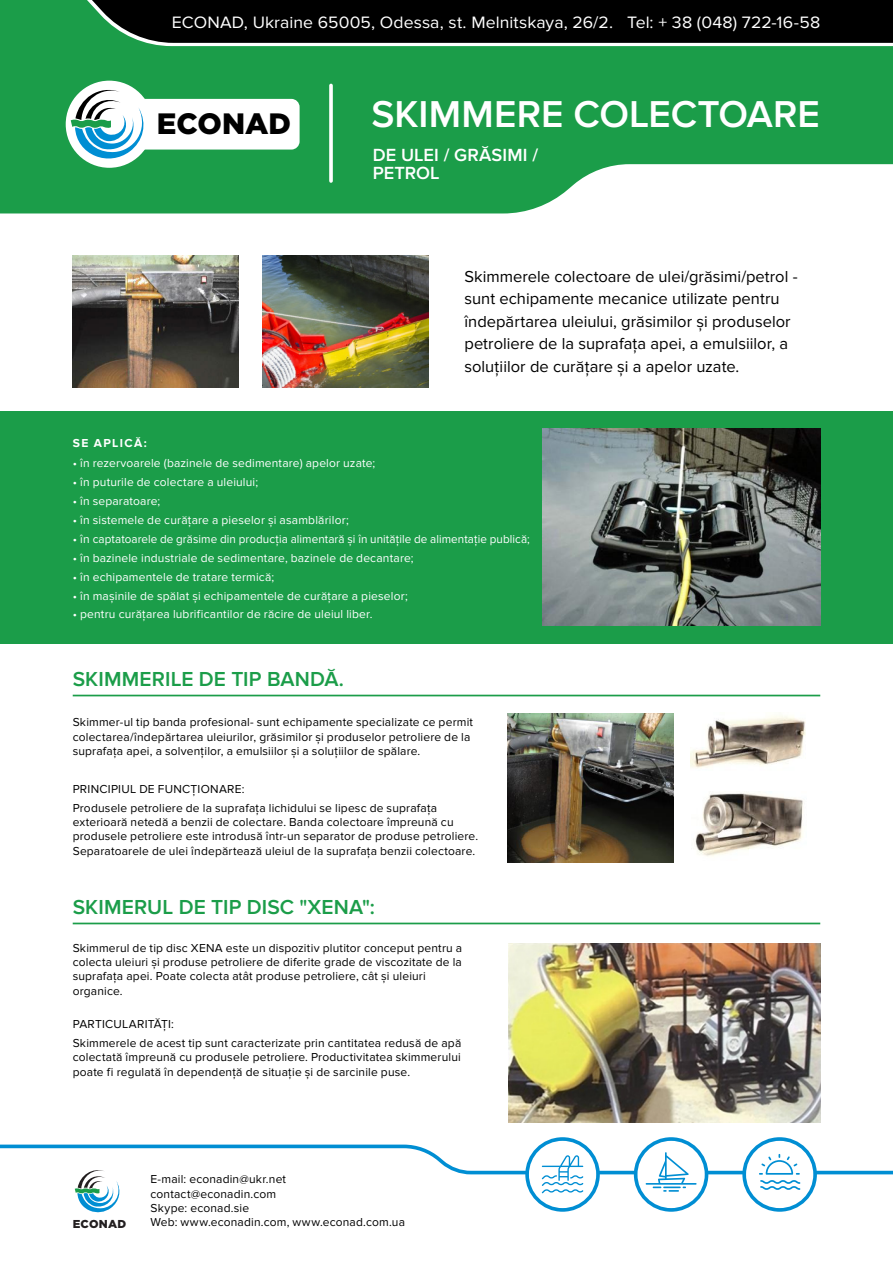
<style>
.page{position:relative;width:893px;height:1263px;background:#fff}
.page>*{position:absolute;margin:0;border:0;box-sizing:border-box;transform-origin:0 0}
.t1{font:600 38.85px "Proxima Nova";color:#fff}
.t2{font:900 29.4px "Gotham Pro";color:#000}
.t3{font:600 21px "Proxima Nova";letter-spacing:.005em;color:#1b9d49}
.t4{font:600 18.3px/18px "Proxima Nova";letter-spacing:.005em;color:#fff}
.t5{font:17.1px "Proxima Nova";letter-spacing:.005em;color:#fff}
.t6{font:16.5px/22.5px "Proxima Nova";color:#000}
.t7{font:12px/14.4px "Proxima Nova";letter-spacing:.015em;color:#000}
.t8{font:12px "Proxima Nova";letter-spacing:.015em;color:#fff}
.t9{font:700 12px "Proxima Nova";letter-spacing:.12em;color:#fff}
.t10{font:900 11.55px "Gotham Pro";letter-spacing:.025em;color:#231f20}
</style>
<div class="page">
<svg style="left:0;top:0;width:893px;height:213px;background:#2e894e"></svg>
<svg style="left:0;top:1144px;width:893px;height:46px"></svg>
<svg style="left:525px;top:1137px;width:75px;height:75px"></svg>
<svg style="left:634px;top:1137px;width:74px;height:75px"></svg>
<svg style="left:742px;top:1137px;width:75px;height:75px"></svg>
<svg style="left:329px;top:85px;width:4px;height:96px"></svg>
<hr style="left:73px;top:923px;width:747px;height:1px;background:#1b9d49">
<img style="left:508px;top:944px;width:312px;height:178px">
<div style="left:0;top:411px;width:893px;height:232px;background:#1b9d49"></div>
<img style="left:73px;top:256px;width:165px;height:131px">
<img style="left:263px;top:256px;width:166px;height:131px">
<hr style="left:73px;top:695px;width:747px;height:1px;background:#1b9d49">
<img style="left:695px;top:793px;width:108px;height:63px">
<img style="left:690px;top:715px;width:115px;height:53px">
<img style="left:508px;top:714px;width:165px;height:148px">
<img style="left:543px;top:428px;width:277px;height:197px">
<svg style="left:75px;top:1167px;width:48px;height:46px"></svg>
<div style="left:66px;top:81px;width:87px;height:87px;background:#fff;border-radius:50%"></div>
<svg style="left:71px;top:85px;width:229px;height:76px"></svg>
<h3 class="t5" style="left:172px;top:12px;width:650px">ECONAD, Ukraine 65005, Odessa, st. Melnitskaya, 26/2. Tel: + 38 (048) 722-16-58</h3>
<h2 class="t2" style="left:157px;top:107px;width:136px">ECONAD</h2>
<h1 class="t1" style="left:371px;top:92px;width:450px">SKIMMERE COLECTOARE</h1>
<h3 class="t4" style="left:373px;top:146px;width:167px">DE ULEI / GRĂSIMI /<br>PETROL</h3>
<h3 class="t6" style="left:464px;top:265px;width:335px">Skimmerele colectoare de ulei/grăsimi/petrol - sunt echipamente mecanice utilizate pentru îndepărtarea uleiului, grăsimilor și produselor petroliere de la suprafața apei, a emulsiilor, a soluțiilor de curățare și a apelor uzate.</h3>
<p class="t9" style="left:73px;top:436px;width:76px">SE APLICĂ:</p>
<p class="t8" style="left:73px;top:456px;width:304px">• în rezervoarele (bazinele de sedimentare) apelor uzate;</p>
<p class="t8" style="left:73px;top:475px;width:187px">• în puturile de colectare a uleiului;</p>
<p class="t8" style="left:73px;top:494px;width:89px">• în separatoare;</p>
<p class="t8" style="left:73px;top:513px;width:278px">• în sistemele de curățare a pieselor și asamblărilor;</p>
<p class="t8" style="left:73px;top:532px;width:459px">• în captatoarele de grăsime din producția alimentară și în unitățile de alimentație publică;</p>
<p class="t8" style="left:73px;top:551px;width:342px">• în bazinele industriale de sedimentare, bazinele de decantare;</p>
<p class="t8" style="left:73px;top:570px;width:203px">• în echipamentele de tratare termică;</p>
<p class="t8" style="left:73px;top:589px;width:337px">• în mașinile de spălat și echipamentele de curățare a pieselor;</p>
<p class="t8" style="left:73px;top:607px;width:301px">• pentru curățarea lubrificantilor de răcire de uleiul liber.</p>
<h3 class="t3" style="left:73px;top:667px;width:273px">SKIMMERILE DE TIP BANDĂ.</h3>
<p class="t7" style="left:73px;top:715px;width:402px">Skimmer-ul tip banda profesional- sunt echipamente specializate ce permit colectarea/îndepărtarea uleiurilor, grăsimilor și produselor petroliere de la suprafața apei, a solvenților, a emulsiilor și a soluțiilor de spălare.</p>
<p class="t7" style="left:73px;top:779px;width:366px;line-height:18.9px">PRINCIPIUL DE FUNCȚIONARE:<br>Produsele petroliere de la suprafața lichidului se lipesc de suprafața</p>
<p class="t7" style="left:73px;top:815px;width:407px">exterioară netedă a benzii de colectare. Banda colectoare împreună cu produsele petroliere este introdusă într-un separator de produse petroliere.<br>Separatoarele de ulei îndepărtează uleiul de la suprafața benzii colectoare.</p>
<h3 class="t3" style="left:73px;top:895px;width:304px">SKIMERUL DE TIP DISC "XENA":</h3>
<p class="t7" style="left:73px;top:941px;width:391px">Skimmerul de tip disc XENA este un dispozitiv plutitor conceput pentru a colecta uleiuri și produse petroliere de diferite grade de viscozitate de la suprafața apei. Poate colecta atât produse petroliere, cât și uleiuri organice.</p>
<p class="t7" style="left:73px;top:1015px;width:390px;line-height:18.9px">PARTICULARITĂȚI:<br>Skimmerele de acest tip sunt caracterizate prin cantitatea redusă de apă</p>
<p class="t7" style="left:73px;top:1050px;width:390px">colectată împreună cu produsele petroliere. Productivitatea skimmerului poate fi regulată în dependență de situație și de sarcinile puse.</p>
<p class="t7" style="left:150px;top:1172px;width:137px">E-mail: econadin@ukr.net contact@econadin.com<br>Skype: econad.sie</p>
<p class="t10" style="left:73px;top:1217px;width:55px">ECONAD</p>
<p class="t7" style="left:150px;top:1215px;width:256px">Web: www.econadin.com, www.econad.com.ua</p>
</div>
